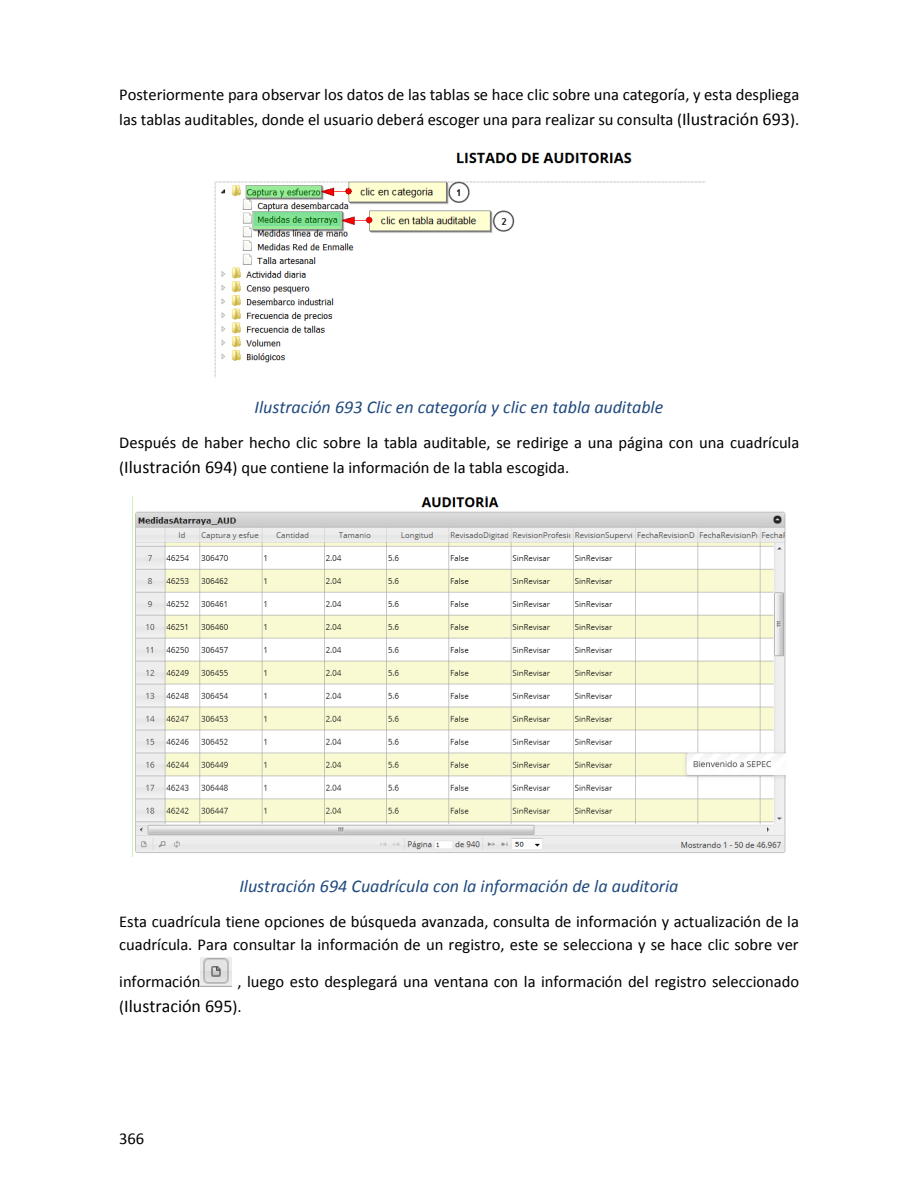
<style>
.page{position:relative;width:918px;height:1188px;background:#fff}
.page>*{position:absolute;margin:0;border:0;box-sizing:border-box;transform-origin:0 0}
.t1{font:italic 18px "Calibri";color:#1f497d}
.t2{font:18px "Calibri";color:#000}
.t3{font:16.5px/24.9px "Calibri";color:#000}
.s1{font-size:18px}
.s2{font-size:16.5px}
</style>
<div class="page">
<img style="left:214px;top:152px;width:492px;height:226px">
<img style="left:132px;top:496px;width:654px;height:360px">
<img style="left:200px;top:958px;width:32px;height:29px">
<p class="t3" style="left:119px;top:84px;width:682px">Posteriormente para observar los datos de las tablas se hace clic sobre una categoría, y esta despliega las tablas auditables, donde el usuario deberá escoger una para realizar su consulta (<span class="s1">Ilustración 693</span>).</p>
<p class="t1" style="left:255px;top:400px;width:410px">Ilustración 693 Clic en categoría y clic en tabla auditable</p>
<p class="t3" style="left:119px;top:432px;width:682px">Después de haber hecho clic sobre la tabla auditable, se redirige a una página con una cuadrícula (<span class="s1">Ilustración 694</span>) que contiene la información de la tabla escogida.</p>
<p class="t1" style="left:239px;top:878px;width:441px">Ilustración 694 Cuadrícula con la información de la auditoria</p>
<p class="t3" style="left:119px;top:911px;width:681px;line-height:23.2px">Esta cuadrícula tiene opciones de búsqueda avanzada, consulta de información y actualización de la cuadrícula. Para consultar la información de un registro, este se selecciona y se hace clic sobre ver</p>
<p class="t3" style="left:119px;top:970px;width:83px">información</p>
<p class="t3" style="left:237px;top:970px;width:563px">, luego esto desplegará una ventana con la información del registro seleccionado</p>
<p class="t2" style="left:119px;top:998px;width:124px"><span class="s2">(</span>Ilustración 695<span class="s2">).</span></p>
<p class="t3" style="left:119px;top:1127px;width:27px">366</p>
</div>
